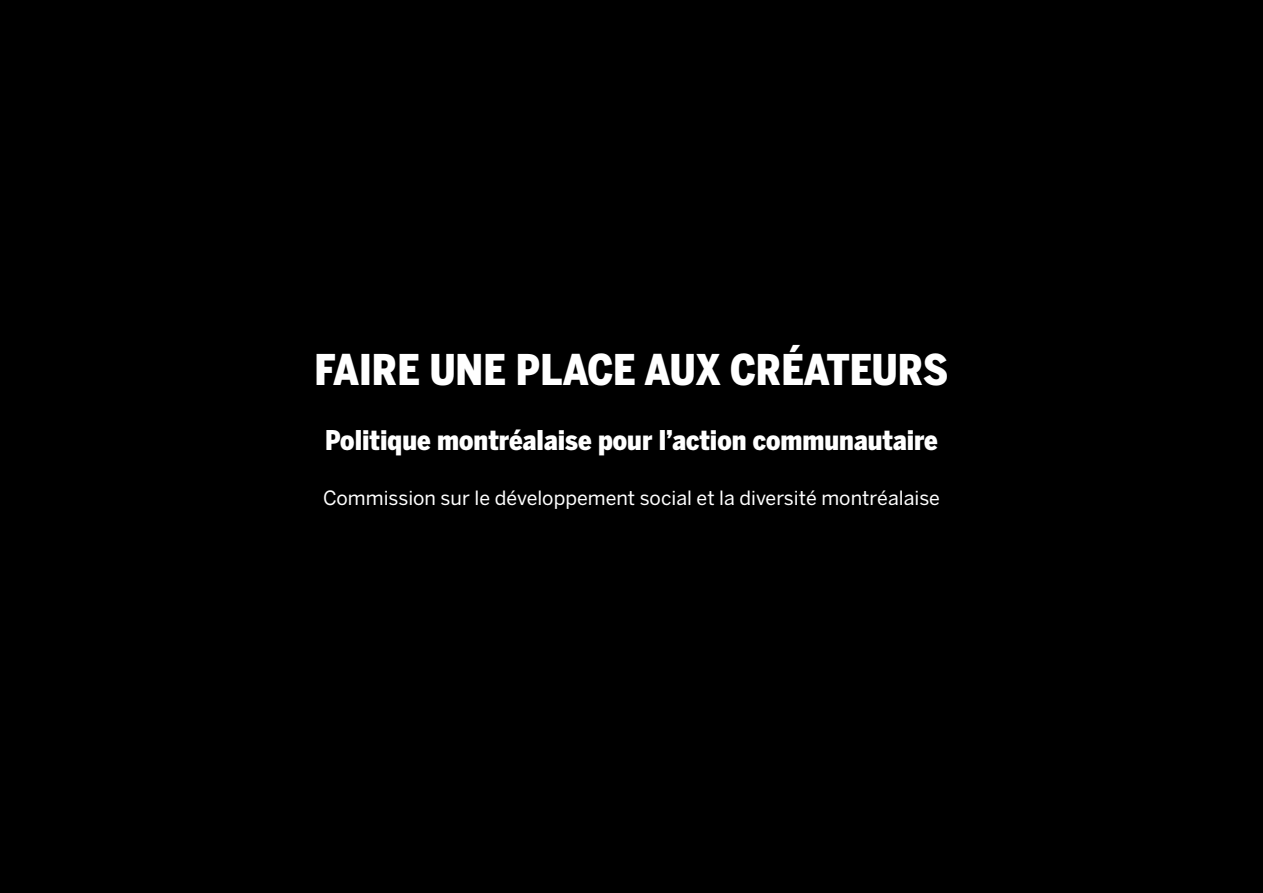
<style>
.page{position:relative;width:1263px;height:893px;background:#000}
.page>*{position:absolute;margin:0;border:0;box-sizing:border-box;transform-origin:0 0}
.t1{font:900 42px "Benton Sans Cond";color:#fff}
.t2{font:900 27px "Benton Sans Cond";color:#fff}
.t3{font:19.5px "Benton Sans";color:#fff}
</style>
<div class="page">
<h1 class="t1" style="left:314px;top:345px;width:635px">FAIRE UNE PLACE AUX CRÉATEURS</h1>
<h2 class="t2" style="left:325px;top:424px;width:614px">Politique montréalaise pour l’action communautaire</h2>
<p class="t3" style="left:323px;top:487px;width:618px">Commission sur le développement social et la diversité montréalaise</p>
</div>
